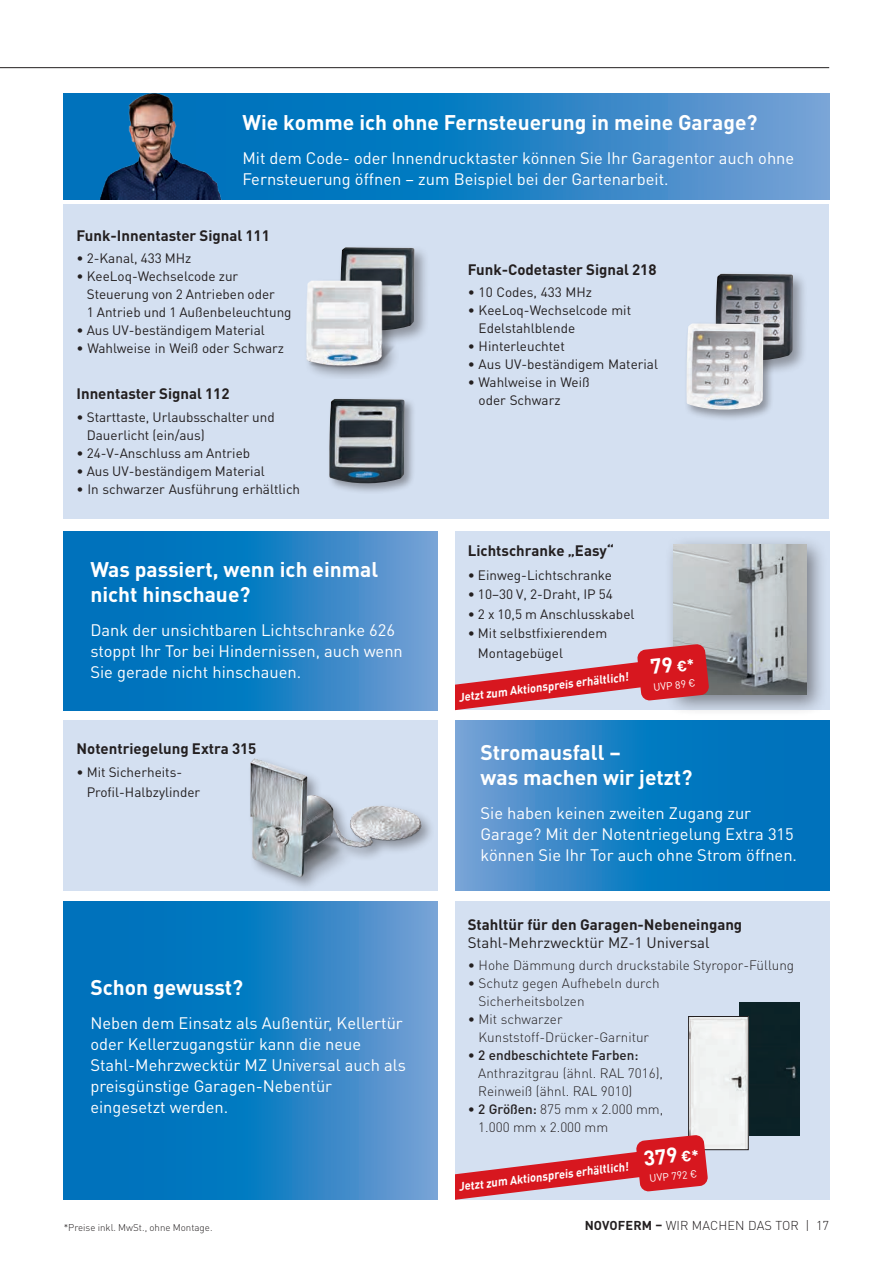
<style>
.page{position:relative;width:893px;height:1263px;background:#fff}
.page>*{position:absolute;margin:0;border:0;box-sizing:border-box;transform-origin:0 0}
.t1{font:700 21px/25.2px "DIN Pro";color:#fff}
.t2{font:16.5px/21px "DIN Pro";color:#fff}
.t3{font:700 15px "DIN Pro";color:#231f20}
.t4{font:15px "DIN Pro";color:#231f20}
.t5{font:13.5px/18px "DIN Pro";color:#231f20}
.t6{font:300 13.5px/18px "DIN Pro";color:#231f20}
.t7{font:300 12.75px "DIN Pro";letter-spacing:.01em;color:#231f20}
.t8{font:700 12px "DIN Pro";color:#fff;scale:.93 1}
.t9{font:10.5px "DIN Pro";color:#fff}
.t10{font:300 9.75px "DIN Pro";color:#231f20}
.s1{font-size:15px}
.s2{font-weight:400}
.s3{font-weight:500}
.s4{font-weight:700}
</style>
<div class="page">
<svg style="left:0;top:67px;width:830px;height:1px"></svg>
<svg style="left:64px;top:94px;width:765px;height:106px;background:#2884c6"></svg>
<div style="left:64px;top:204px;width:765px;height:315px;background:#d4e0f1"></div>
<img style="left:92px;top:93px;width:142px;height:107px">
<div style="left:455px;top:901px;width:374px;height:299px;background:#d4e0f1"></div>
<div style="left:739px;top:1002px;width:60px;height:133px;background:#0c2227"></div>
<img style="left:690px;top:1018px;width:56px;height:130px">
<div style="left:688px;top:1016px;width:60px;height:134px;border:1px solid #231f20"></div>
<div style="left:337px;top:244px;width:93px;height:101px;background:#231f20;opacity:.4"></div>
<img style="left:340px;top:247px;width:74px;height:84px">
<div style="left:327px;top:396px;width:89px;height:99px;background:#231f20;opacity:.4"></div>
<img style="left:329px;top:399px;width:76px;height:85px">
<div style="left:712px;top:270px;width:96px;height:106px;background:#231f20;opacity:.4"></div>
<img style="left:715px;top:274px;width:78px;height:90px">
<div style="left:684px;top:321px;width:91px;height:100px;background:#231f20;opacity:.4"></div>
<img style="left:686px;top:323px;width:77px;height:90px">
<div style="left:304px;top:278px;width:94px;height:101px;background:#231f20;opacity:.4"></div>
<img style="left:304px;top:277px;width:94px;height:95px">
<svg style="left:455px;top:721px;width:374px;height:170px;background:#2081c4"></svg>
<svg style="left:64px;top:531px;width:374px;height:179px;background:#2081c4"></svg>
<svg style="left:64px;top:901px;width:374px;height:299px;background:#2081c4"></svg>
<div style="left:455px;top:531px;width:374px;height:179px;background:#d4e0f1"></div>
<div style="left:64px;top:721px;width:374px;height:170px;background:#d4e0f1"></div>
<div style="left:664px;top:535px;width:164px;height:181px;background:#231f20;opacity:.5"></div>
<img style="left:673px;top:544px;width:134px;height:150px">
<div style="left:247px;top:755px;width:189px;height:137px;background:#d4e0f1"></div>
<img style="left:250px;top:758px;width:181px;height:129px">
<svg style="left:455px;top:644px;width:254px;height:66px"></svg>
<svg style="left:455px;top:1135px;width:253px;height:65px"></svg>
<h1 class="t1" style="left:242px;top:109px;width:517px">Wie komme ich ohne Fernsteuerung in meine Garage?</h1>
<p class="t2" style="left:242px;top:147px;width:553px">Mit dem Code- oder Innendrucktaster können Sie Ihr Garagentor auch ohne<br>Fernsteuerung öffnen – zum Beispiel bei der Gartenarbeit.</p>
<p class="t3" style="left:77px;top:226px;width:195px">Funk-Innentaster Signal 111</p>
<p class="t5" style="left:77px;top:249px;width:116px">• 2-Kanal, 433 MHz</p>
<p class="t5" style="left:87px;top:267px;width:206px;text-indent:-10px">• KeeLoq-Wechselcode zur<br>Steuerung von 2 Antrieben oder<br>1 Antrieb und 1 Außenbeleuchtung</p>
<p class="t5" style="left:77px;top:321px;width:190px">• Aus UV-beständigem Material</p>
<p class="t5" style="left:77px;top:339px;width:209px">• Wahlweise in Weiß oder Schwarz</p>
<p class="t3" style="left:77px;top:384px;width:154px">Innentaster Signal 112</p>
<p class="t5" style="left:87px;top:407px;width:189px;text-indent:-10px">• Starttaste, Urlaubsschalter und<br>Dauerlicht (ein/aus)</p>
<p class="t5" style="left:77px;top:443px;width:175px">• 24-V-Anschluss am Antrieb</p>
<p class="t5" style="left:77px;top:461px;width:190px">• Aus UV-beständigem Material</p>
<p class="t5" style="left:77px;top:479px;width:225px">• In schwarzer Ausführung erhältlich</p>
<h1 class="t1" style="left:90px;top:556px;width:289px">Was passiert, wenn ich einmal nicht hinschaue?</h1>
<p class="t2" style="left:90px;top:618px;width:314px">Dank der unsichtbaren Lichtschranke 626 stoppt Ihr Tor bei Hindernissen, auch wenn<br>Sie gerade nicht hinschauen.</p>
<p class="t3" style="left:77px;top:738px;width:181px">Notentriegelung Extra 315</p>
<p class="t5" style="left:87px;top:762px;width:115px;line-height:19.5px;text-indent:-10px">• Mit Sicherheits-<br>Profil-Halbzylinder</p>
<h1 class="t1" style="left:90px;top:974px;width:154px">Schon gewusst?</h1>
<p class="t2" style="left:90px;top:1011px;width:317px">Neben dem Einsatz als Außentü r, Kellertü r oder Kellerzugangstü r kann die neue Stahl-Mehrzwecktü r MZ Universal auch als preisgünstige Garagen-Nebentü r eingesetzt werden.</p>
<p class="t10" style="left:64px;top:1220px;width:150px">*Preise inkl. MwSt., ohne Montage.</p>
<p class="t3" style="left:468px;top:259px;width:190px">Funk-Codetaster Signal 218</p>
<p class="t5" style="left:468px;top:282px;width:126px">• 10 Codes, 433 MHz</p>
<p class="t5" style="left:479px;top:300px;width:154px;text-indent:-11px">• KeeLoq-Wechselcode mit<br>Edelstahlblende</p>
<p class="t5" style="left:468px;top:336px;width:99px">• Hinterleuchtet</p>
<p class="t5" style="left:468px;top:354px;width:192px">• Aus UV-beständigem Material</p>
<p class="t5" style="left:479px;top:372px;width:113px;text-indent:-11px">• Wahlweise in Weiß oder Schwarz</p>
<p class="t3" style="left:468px;top:540px;width:148px">Lichtschranke „Easy“</p>
<p class="t5" style="left:468px;top:565px;width:146px">• Einweg-Lichtschranke</p>
<p class="t5" style="left:468px;top:585px;width:147px">• 10–30 V, 2-Draht, IP 54</p>
<p class="t5" style="left:468px;top:604px;width:168px">• 2 x 10,5 m Anschlusskabel</p>
<p class="t5" style="left:478px;top:623px;width:131px;line-height:19.5px;text-indent:-10px">• Mit selbstfixierendem<br>Montagebügel</p>
<p class="t8" style="left:458px;top:689px;width:185px;rotate:-7deg">Jetzt zum Aktionspreis erhältlich!</p>
<h1 class="t1" style="left:649px;top:653px;width:45px;rotate:-6deg">79 <span class="s1">€*</span></h1>
<p class="t9" style="left:653px;top:680px;width:44px;rotate:-6deg">UVP 89 €</p>
<h1 class="t1" style="left:480px;top:739px;width:213px">Stromausfall –<br>was machen wir jetzt?</h1>
<p class="t2" style="left:480px;top:802px;width:318px">Sie haben keinen zweiten Zugang zur<br>Garage? Mit der Notentriegelung Extra 315 können Sie Ihr Tor auch ohne Strom öffnen.</p>
<p class="t3" style="left:468px;top:914px;width:276px">Stahltür für den Garagen-Nebeneingang</p>
<p class="t4" style="left:468px;top:932px;width:243px">Stahl-Mehrzwecktür MZ-1 Universal</p>
<p class="t6" style="left:468px;top:956px;width:328px">• Hohe Dämmung durch druckstabile Styropor-Füllung</p>
<p class="t6" style="left:479px;top:974px;width:183px;text-indent:-11px">• Schutz gegen Aufhebeln durch<br>Sicherheitsbolzen</p>
<p class="t6" style="left:479px;top:1010px;width:172px;text-indent:-11px">• Mit schwarzer<br>Kunststoff-Drücker-Garnitur</p>
<p class="t6" style="left:478px;top:1046px;width:186px;text-indent:-11px"><span class="s2">•</span> <span class="s3">2 endbeschichtete Farben:<br></span>Anthrazitgrau (ähnl. RAL 7016),<br>Reinweiß (ähnl. RAL 9010)</p>
<p class="t6" style="left:478px;top:1100px;width:186px;text-indent:-11px"><span class="s2">•</span> <span class="s3">2 Größen:</span> 875 mm x 2.000 mm,<br>1.000 mm x 2.000 mm</p>
<p class="t8" style="left:458px;top:1179px;width:185px;rotate:-7deg">Jetzt zum Aktionspreis erhältlich!</p>
<h1 class="t1" style="left:642px;top:1145px;width:57px;rotate:-6deg">379 <span class="s1">€*</span></h1>
<p class="t9" style="left:649px;top:1171px;width:49px;rotate:-6deg">UVP 792 €</p>
<p class="t7" style="left:585px;top:1217px;width:246px"><span class="s4">NOVOFERM –</span> WIR MACHEN DAS TOR | 17</p>
</div>
